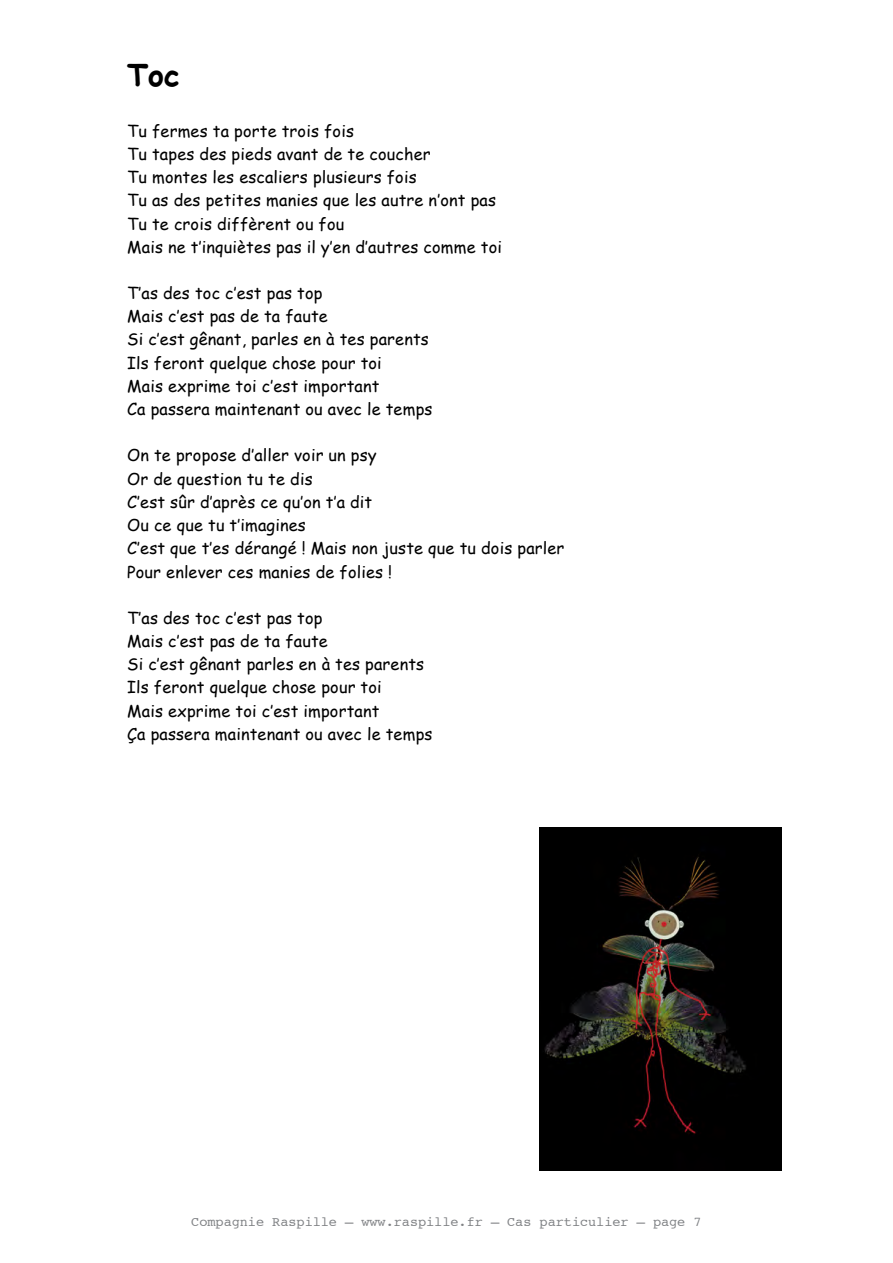
<style>
.page{position:relative;width:893px;height:1263px;background:#fff}
.page>*{position:absolute;margin:0;border:0;box-sizing:border-box;transform-origin:0 0}
.t1{font:700 30.15px "Comic Sans MS";color:#000}
.t2{font:16.35px/23.2px "Comic Sans MS";letter-spacing:.01em;color:#000}
.t3{font:13.5px "Courier";color:#808285}
</style>
<div class="page">
<img style="left:539px;top:827px;width:242px;height:343px">
<h1 class="t1" style="left:127px;top:62px;width:54px">Toc</h1>
<p class="t2" style="left:127px;top:121px;width:376px">Tu fermes ta porte trois fois<br>Tu tapes des pieds avant de te coucher<br>Tu montes les escaliers plusieurs fois<br>Tu as des petites manies que les autre n’ont pas Tu te crois diffèrent ou fou<br>Mais ne t’inquiètes pas il y’en d’autres comme toi</p>
<p class="t2" style="left:127px;top:283px;width:307px">T’as des toc c’est pas top<br>Mais c’est pas de ta faute<br>Si c’est gênant, parles en à tes parents<br>Ils feront quelque chose pour toi<br>Mais exprime toi c’est important<br>Ca passera maintenant ou avec le temps</p>
<p class="t2" style="left:127px;top:445px;width:439px">On te propose d’aller voir un psy<br>Or de question tu te dis<br>C’est sûr d’après ce qu’on t’a dit<br>Ou ce que tu t’imagines<br>C’est que t’es dérangé ! Mais non juste que tu dois parler Pour enlever ces manies de folies !</p>
<p class="t2" style="left:127px;top:608px;width:307px">T’as des toc c’est pas top<br>Mais c’est pas de ta faute<br>Si c’est gênant parles en à tes parents<br>Ils feront quelque chose pour toi<br>Mais exprime toi c’est important<br>Ça passera maintenant ou avec le temps</p>
<p class="t3" style="left:191px;top:1211px;width:512px">Compagnie Raspille – www.raspille.fr – Cas particulier – page 7</p>
</div>
